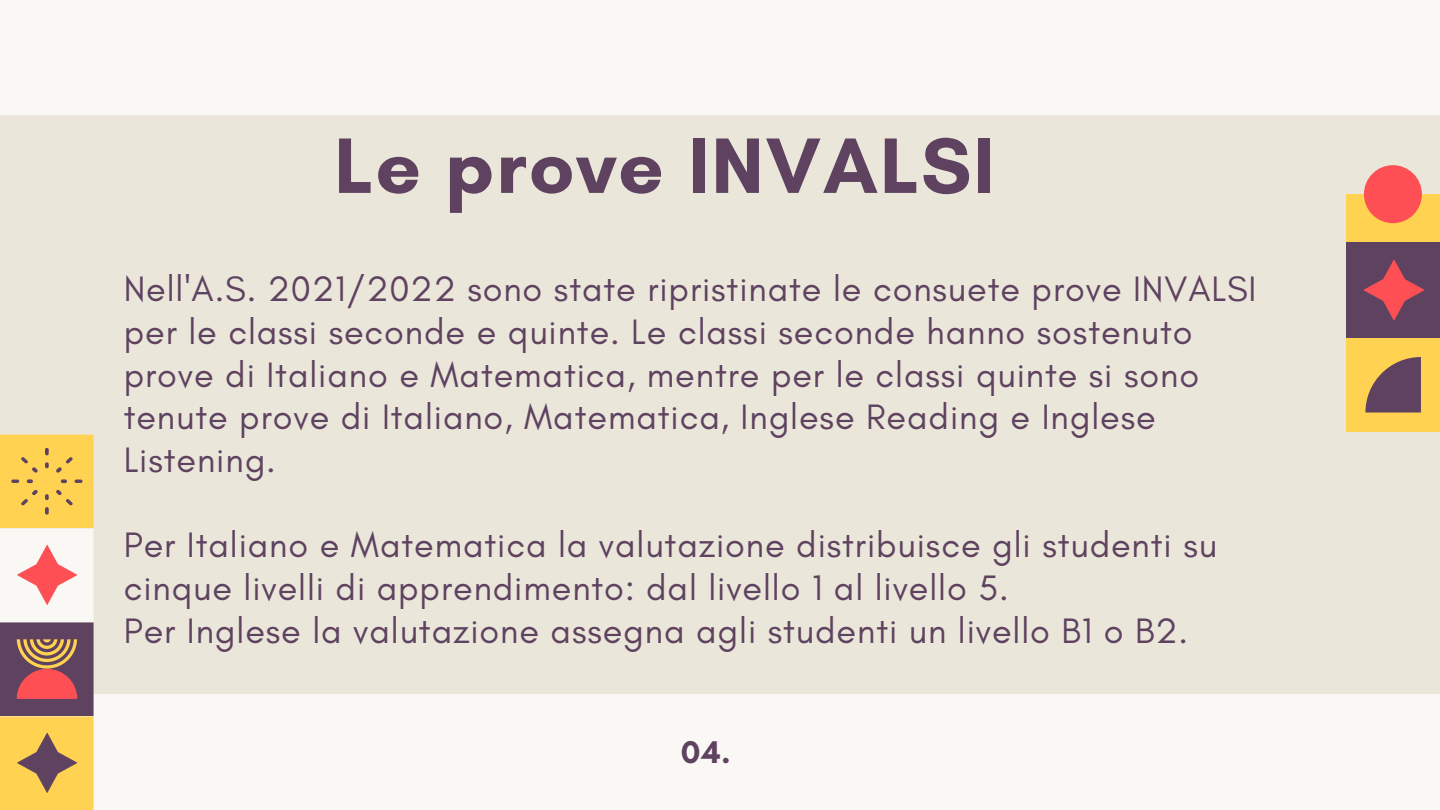
<style>
.page{position:relative;width:1440px;height:810px;background:#faf8f5}
.page>*{position:absolute;margin:0;border:0;box-sizing:border-box;transform-origin:0 0}
.t1{font:700 80px "Glacial Indifference";letter-spacing:.025em;color:#5e4260}
.t2{font:36px/42.8px "Glacial Indifference";letter-spacing:.025em;color:#5e4260}
.t3{font:700 32px "Glacial Indifference";color:#5e4260}
</style>
<div class="page">
<div style="left:0;top:116px;width:1440px;height:578px;background:#ebe6da"></div>
<div style="left:0;top:528px;width:94px;height:94px;background:#faf8f5"></div>
<div style="left:0;top:434px;width:94px;height:94px;background:#ffd251"></div>
<div style="left:0;top:622px;width:94px;height:94px;background:#5e4260"></div>
<svg style="left:17px;top:545px;width:60px;height:60px"></svg>
<svg style="left:17px;top:639px;width:60px;height:60px"></svg>
<svg style="left:11px;top:480px;width:8px;height:3px"></svg>
<svg style="left:75px;top:480px;width:8px;height:3px"></svg>
<svg style="left:45px;top:448px;width:4px;height:7px"></svg>
<svg style="left:45px;top:507px;width:4px;height:8px"></svg>
<svg style="left:21px;top:457px;width:17px;height:16px"></svg>
<svg style="left:56px;top:490px;width:17px;height:15px"></svg>
<svg style="left:56px;top:457px;width:17px;height:16px"></svg>
<svg style="left:21px;top:490px;width:17px;height:15px"></svg>
<svg style="left:45px;top:462px;width:4px;height:6px"></svg>
<svg style="left:45px;top:494px;width:4px;height:6px"></svg>
<svg style="left:61px;top:479px;width:6px;height:4px"></svg>
<svg style="left:27px;top:479px;width:6px;height:4px"></svg>
<div style="left:0;top:716px;width:94px;height:94px;background:#ffd251"></div>
<svg style="left:17px;top:733px;width:60px;height:60px"></svg>
<div style="left:1346px;top:338px;width:94px;height:94px;background:#ffd251"></div>
<svg style="left:1365px;top:357px;width:56px;height:56px"></svg>
<div style="left:1346px;top:194px;width:94px;height:48px;background:#ffd251"></div>
<div style="left:1364px;top:165px;width:58px;height:58px;background:#fe5054;border-radius:50%"></div>
<div style="left:1346px;top:242px;width:94px;height:96px;background:#5e4260"></div>
<svg style="left:1364px;top:260px;width:60px;height:60px"></svg>
<h1 class="t1" style="left:334px;top:117px;width:662px">Le prove INVALSI</h1>
<p class="t2" style="left:124px;top:267px;width:1134px">Nell'A.S. 2021/2022 sono state ripristinate le consuete prove INVALSI per le classi seconde e quinte. Le classi seconde hanno sostenuto prove di Italiano e Matematica, mentre per le classi quinte si sono tenute prove di Italiano, Matematica, Inglese Reading e Inglese Listening.</p>
<p class="t2" style="left:124px;top:523px;width:1095px">Per Italiano e Matematica la valutazione distribuisce gli studenti su cinque livelli di apprendimento: dal livello 1 al livello 5.<br>Per Inglese la valutazione assegna agli studenti un livello B1 o B2.</p>
<p class="t3" style="left:681px;top:733px;width:51px">04.</p>
</div>
